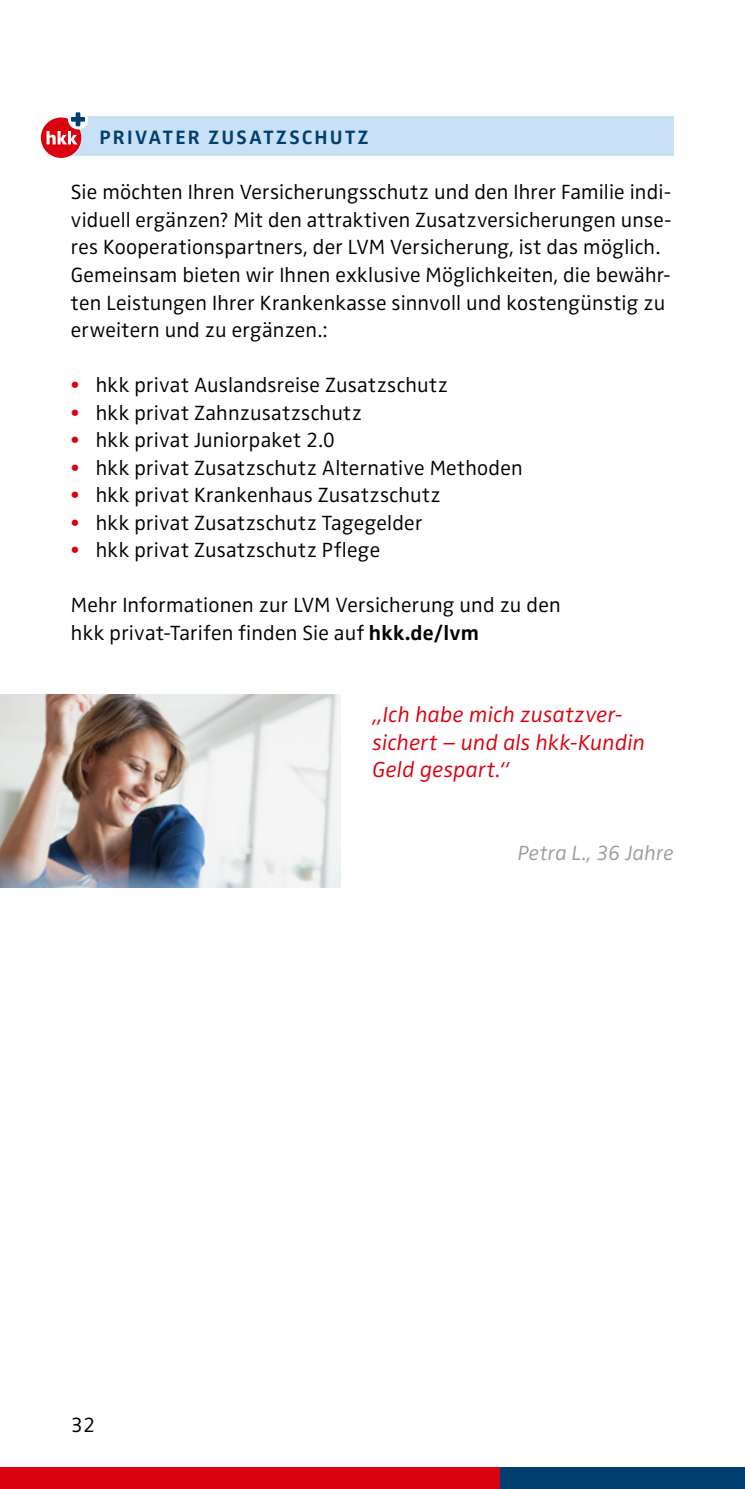
<style>
.page{position:relative;width:745px;height:1489px;background:#fff}
.page>*{position:absolute;margin:0;border:0;box-sizing:border-box;transform-origin:0 0}
.Zitate_klein{font:italic 300 22.5px/27.5px "Zwo Pro";letter-spacing:.005em;color:#da020e}
.Copy{font:300 21.25px/27.5px "Zwo Pro";letter-spacing:.01em;color:#000}
.Zitat_Absender{font:italic 300 21.25px "Zwo Pro";letter-spacing:.005em;color:#9c9d9d}
.Unter-Rubrik{font:700 20px "Zwo Pro";letter-spacing:.115em;color:#003f6f}
.s1{font-weight:700;color:#da020e}
.s2{font-weight:700}
</style>
<div class="page">
<hr style="left:744px;top:0;width:1px;height:1467px;background:#e5e4e2">
<div style="left:69px;top:117px;width:604px;height:39px;background:#c8e1f6"></div>
<div style="left:41px;top:117px;width:40px;height:41px;background:#da020e;border-radius:50%"></div>
<div style="left:68px;top:109px;width:20px;height:20px;background:#fff;border-radius:50%"></div>
<svg style="left:46px;top:112px;width:39px;height:32px"></svg>
<div style="left:0;top:1467px;width:499px;height:21px;background:#da020e"></div>
<div style="left:499px;top:1467px;width:245px;height:21px;background:#003f6f"></div>
<img style="left:0;top:694px;width:340px;height:193px">
<p class="Unter-Rubrik" style="left:99px;top:122px;width:270px">PRIVATER ZUSATZSCHUTZ</p>
<p class="Copy" style="left:71px;top:177px;width:602px">Sie möchten Ihren Versicherungsschutz und den Ihrer Familie indi&shy;viduell ergänzen? Mit den attraktiven Zusatzversicherungen unse&shy;res Kooperationspartners, der LVM Versicherung, ist das möglich.<br>Gemeinsam bieten wir Ihnen exklusive Möglichkeiten, die bewähr&shy;ten Leistungen Ihrer Krankenkasse sinnvoll und kostengünstig zu erweitern und zu ergänzen.:</p>
<p class="Copy" style="left:71px;top:370px;width:378px"><span class="s1">•</span> hkk privat Auslandsreise Zusatzschutz</p>
<p class="Copy" style="left:71px;top:397px;width:292px"><span class="s1">•</span> hkk privat Zahnzusatzschutz</p>
<p class="Copy" style="left:71px;top:425px;width:265px"><span class="s1">•</span> hkk privat Juniorpaket 2.0</p>
<p class="Copy" style="left:71px;top:452px;width:453px"><span class="s1">•</span> hkk privat Zusatzschutz Alternative Methoden</p>
<p class="Copy" style="left:71px;top:480px;width:371px"><span class="s1">•</span> hkk privat Krankenhaus Zusatzschutz</p>
<p class="Copy" style="left:71px;top:507px;width:353px"><span class="s1">•</span> hkk privat Zusatzschutz Tagegelder</p>
<p class="Copy" style="left:71px;top:535px;width:310px"><span class="s1">•</span> hkk privat Zusatzschutz Pflege</p>
<p class="Copy" style="left:71px;top:590px;width:491px">Mehr Informationen zur LVM Versicherung und zu den hkk privat-Tarifen finden Sie auf <span class="s2">hkk.de/lvm</span></p>
<p class="Zitate_klein" style="left:372px;top:699px;width:274px">„Ich habe mich zusatzver&shy;sichert – und als hkk-Kundin<br>Geld gespart.“</p>
<p class="Copy" style="left:71px;top:1409px;width:26px">32</p>
<p class="Zitat_Absender" style="left:517px;top:836px;width:158px">Petra L., 36 Jahre</p>
</div>
